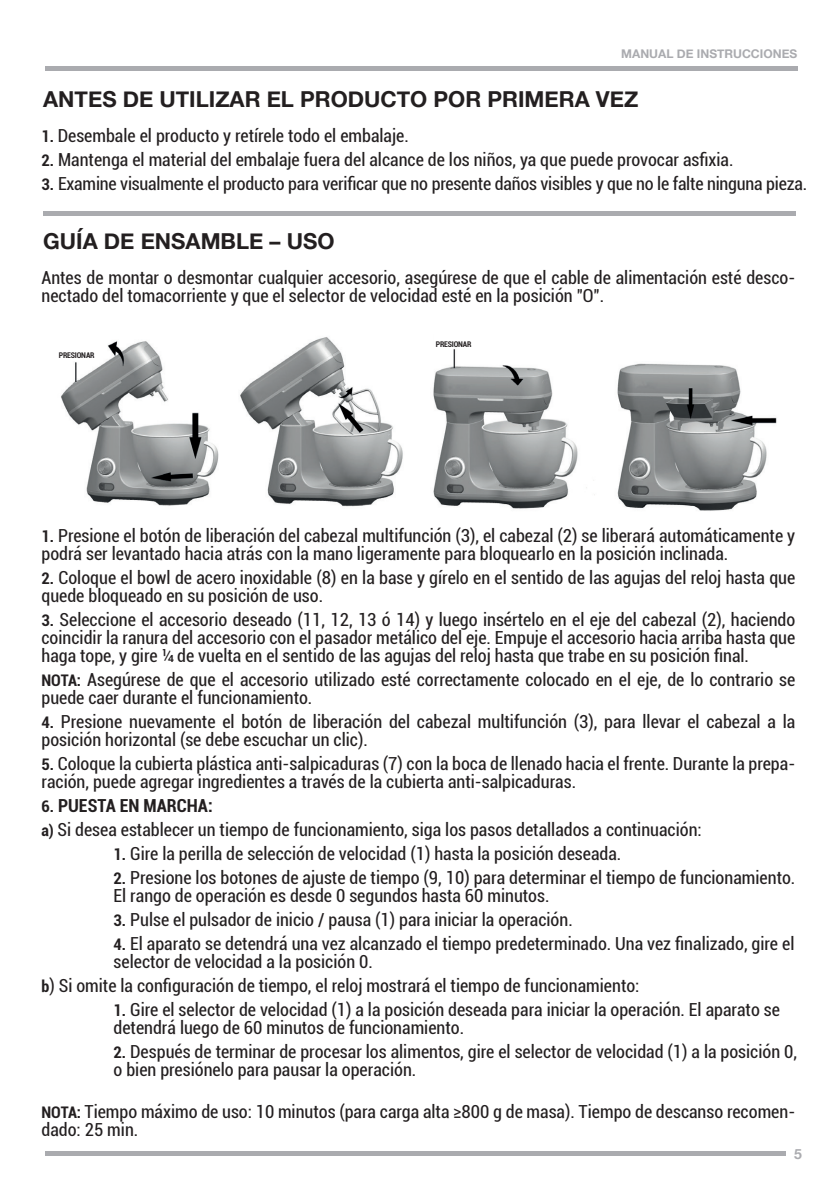
<style>
.page{position:relative;width:840px;height:1191px;background:#fff}
.page>*{position:absolute;margin:0;border:0;box-sizing:border-box;transform-origin:0 0}
.t1{font:700 22px "Helvetica Neue";color:#231f20}
.t2{font:condensed 18px/18px "Roboto";color:#231f20}
.t3{font:700 14px "Helvetica Neue";color:#aaabaf}
.t4{font:700 12px "Helvetica Neue";color:#aaabaf}
.t5{font:700 condensed 7.8px "Roboto";letter-spacing:-.025em;color:#231f20}
.s1{font-weight:700;font-size:16px}
.s2{font-weight:700}
</style>
<div class="page">
<hr style="left:45px;top:67px;width:751px;height:4px;background:#aaabaf">
<div style="left:45px;top:1151px;width:739px;height:5px;background:#aaabaf"></div>
<hr style="left:43px;top:212px;width:751px;height:4px;background:#aaabaf">
<img style="left:61px;top:337px;width:342px;height:170px">
<img style="left:433px;top:349px;width:344px;height:162px">
<div style="left:57px;top:347px;width:36px;height:14px;background:#fff"></div>
<p class="t4" style="left:621px;top:45px;width:177px">MANUAL DE INSTRUCCIONES</p>
<p class="t1" style="left:43px;top:82px;width:596px">ANTES DE UTILIZAR EL PRODUCTO POR PRIMERA VEZ</p>
<p class="t2" style="left:41px;top:126px;width:368px"><span class="s1">1.</span> Desembale el producto y retírele todo el embalaje.</p>
<p class="t2" style="left:41px;top:150px;width:693px"><span class="s1">2.</span> Mantenga el material del embalaje fuera del alcance de los niños, ya que puede provocar asfixia.</p>
<p class="t2" style="left:41px;top:174px;width:766px"><span class="s1">3.</span> Examine visualmente el producto para verificar que no presente daños visibles y que no le falte ninguna pieza.</p>
<p class="t1" style="left:43px;top:224px;width:292px">GUÍA DE ENSAMBLE – USO</p>
<p class="t2" style="left:41px;top:268px;width:754px">Antes de montar o desmontar cualquier accesorio, asegúrese de que el cable de alimentación esté desco&shy;nectado del tomacorriente y que el selector de velocidad esté en la posición "O".</p>
<p class="t5" style="left:59px;top:349px;width:37px">PRESIONAR</p>
<p class="t5" style="left:435px;top:339px;width:37px">PRESIONAR</p>
<p class="t2" style="left:41px;top:526px;width:754px"><span class="s1">1.</span> Presione el botón de liberación del cabezal multifunción (3), el cabezal (2) se liberará automáticamente y podrá ser levantado hacia atrás con la mano ligeramente para bloquearlo en la posición inclinada.</p>
<p class="t2" style="left:41px;top:568px;width:754px"><span class="s1">2.</span> Coloque el bowl de acero inoxidable (8) en la base y gírelo en el sentido de las agujas del reloj hasta que quede bloqueado en su posición de uso.</p>
<p class="t2" style="left:41px;top:610px;width:755px;text-align:justify"><span class="s1">3.</span> Seleccione el accesorio deseado (11, 12, 13 ó 14) y luego insértelo en el eje del cabezal (2), haciendo coincidir la ranura del accesorio con el pasador metálico del eje. Empuje el accesorio hacia arriba hasta que haga tope, y gire ¼ de vuelta en el sentido de las agujas del reloj hasta que trabe en su posición final.</p>
<p class="t2" style="left:41px;top:670px;width:755px"><span class="s1">NOTA:</span> Asegúrese de que el accesorio utilizado esté correctamente colocado en el eje, de lo contrario se puede caer durante el funcionamiento.</p>
<p class="t2" style="left:41px;top:712px;width:755px"><span class="s1">4.</span> Presione nuevamente el botón de liberación del cabezal multifunción (3), para llevar el cabezal a la posición horizontal (se debe escuchar un clic).</p>
<p class="t2" style="left:41px;top:754px;width:754px"><span class="s1">5.</span> Coloque la cubierta plástica anti-salpicaduras (7) con la boca de llenado hacia el frente. Durante la prepa&shy;ración, puede agregar ingredientes a través de la cubierta anti-salpicaduras.</p>
<p class="t2" style="left:41px;top:793px;width:661px;line-height:24px"><span class="s1">6.</span> <span class="s2">PUESTA EN MARCHA:<br></span><span class="s1">a)</span> Si desea establecer un tiempo de funcionamiento, siga los pasos detallados a continuación:</p>
<p class="t2" style="left:113px;top:844px;width:509px"><span class="s1">1.</span> Gire la perilla de selección de velocidad (1) hasta la posición deseada.</p>
<p class="t2" style="left:113px;top:868px;width:683px"><span class="s1">2.</span> Presione los botones de ajuste de tiempo (9, 10) para determinar el tiempo de funcionamiento.<br>El rango de operación es desde 0 segundos hasta 60 minutos.</p>
<p class="t2" style="left:113px;top:910px;width:460px"><span class="s1">3.</span> Pulse el pulsador de inicio / pausa (1) para iniciar la operación.</p>
<p class="t2" style="left:113px;top:934px;width:682px"><span class="s1">4.</span> El aparato se detendrá una vez alcanzado el tiempo predeterminado. Una vez finalizado, gire el selector de velocidad a la posición 0.</p>
<p class="t2" style="left:41px;top:976px;width:599px"><span class="s1">b</span>) Si omite la configuración de tiempo, el reloj mostrará el tiempo de funcionamiento:</p>
<p class="t2" style="left:113px;top:1000px;width:667px"><span class="s1">1.</span> Gire el selector de velocidad (1) a la posición deseada para iniciar la operación. El aparato se detendrá luego de 60 minutos de funcionamiento.</p>
<p class="t2" style="left:113px;top:1042px;width:684px"><span class="s1">2.</span> Después de terminar de procesar los alimentos, gire el selector de velocidad (1) a la posición 0, o bien presiónelo para pausar la operación.</p>
<p class="t2" style="left:41px;top:1102px;width:754px"><span class="s1">NOTA:</span> Tiempo máximo de uso: 10 minutos (para carga alta ≥800 g de masa). Tiempo de descanso recomen&shy;dado: 25 min.</p>
<p class="t3" style="left:793px;top:1142px;width:9px">5</p>
</div>
